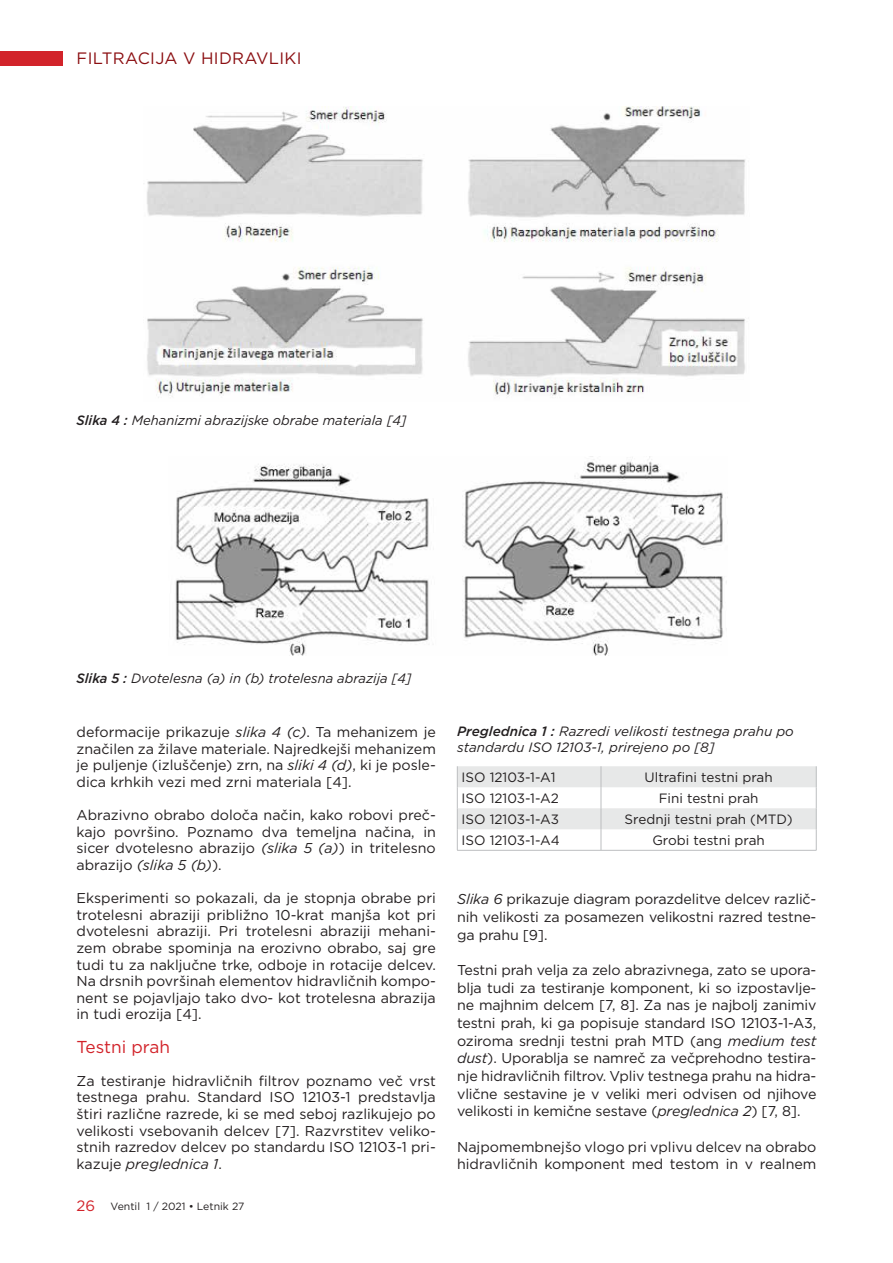
<style>
.page{position:relative;width:893px;height:1263px;background:#fff}
.page>*{position:absolute;margin:0;border:0;box-sizing:border-box;transform-origin:0 0}
.t1{font:17.25px "Gotham";color:#d2232a}
.t2{font:16.5px "Gotham";letter-spacing:.02em;color:#8b0e11}
.t3{font:14.25px/16.6px "Gotham";color:#231f20;text-align:justify}
.t4{font:italic 13.5px/16.2px "Gotham";color:#231f20}
.t5{font:13.5px "Gotham";color:#231f20}
.t6{font:10.5px "Gotham";color:#231f20}
.s1{font-weight:500}
.s2{font-style:italic}
.s3{font-size:15px;color:#d2232a}
</style>
<div class="page">
<div style="left:0;top:51px;width:62px;height:14px;background:#d2232a"></div>
<img style="left:147px;top:106px;width:598px;height:292px">
<img style="left:175px;top:456px;width:553px;height:199px">
<svg style="left:457px;top:766px;width:360px;height:84px"></svg>
<hr style="left:457px;top:850px;width:144px;height:1px;background:#bcbec0">
<hr style="left:601px;top:850px;width:215px;height:1px;background:#bcbec0">
<p class="t2" style="left:77px;top:48px;width:227px">FILTRACIJA V HIDRAVLIKI</p>
<p class="t4" style="left:77px;top:411px;width:332px"><span class="s1">Slika 4 :</span> Mehanizmi abrazijske obrabe materiala [4]</p>
<p class="t4" style="left:77px;top:670px;width:337px"><span class="s1">Slika 5 :</span> Dvotelesna (a) in (b) trotelesna abrazija [4]</p>
<p class="t3" style="left:77px;top:723px;width:361px">deformacije prikazuje <span class="s2">slika 4 (c)</span>. Ta mehanizem je značilen za žilave materiale. Najredkejši mehanizem je puljenje (izluščenje) zrn, na <span class="s2">sliki 4 (d)</span>, ki je posle&shy;dica krhkih vezi med zrni materiala [4].</p>
<p class="t3" style="left:77px;top:806px;width:361px">Abrazivno obrabo določa način, kako robovi preč&shy;kajo površino. Poznamo dva temeljna načina, in sicer dvotelesno abrazijo <span class="s2">(slika 5 (a)</span>) in tritelesno abrazijo <span class="s2">(slika 5 (b)</span>).</p>
<p class="t3" style="left:77px;top:889px;width:361px">Eksperimenti so pokazali, da je stopnja obrabe pri trotelesni abraziji približno 10-krat manjša kot pri dvotelesni abraziji. Pri trotelesni abraziji mehani&shy;zem obrabe spominja na erozivno obrabo, saj gre tudi tu za naključne trke, odboje in rotacije delcev.<br>Na drsnih površinah elementov hidravličnih kompo&shy;nent se pojavljajo tako dvo- kot trotelesna abrazija in tudi erozija [4].</p>
<p class="t1" style="left:77px;top:1035px;width:95px">Testni prah</p>
<p class="t3" style="left:77px;top:1072px;width:361px">Za testiranje hidravličnih filtrov poznamo več vrst testnega prahu. Standard ISO 12103-1 predstavlja štiri različne razrede, ki se med seboj razlikujejo po velikosti vsebovanih delcev [7]. Razvrstitev veliko&shy;stnih razredov delcev po standardu ISO 12103-1 pri&shy;kazuje <span class="s2">preglednica 1</span>.</p>
<p class="t6" style="left:77px;top:1199px;width:169px"><span class="s3">26</span> Ventil 1 / 2021 • Letnik 27</p>
<p class="t4" style="left:457px;top:722px;width:338px"><span class="s1">Preglednica 1 :</span> Razredi velikosti testnega prahu po standardu ISO 12103-1, prirejeno po [8]</p>
<p class="t5" style="left:462px;top:769px;width:96px">ISO 12103-1-A1</p>
<p class="t5" style="left:645px;top:769px;width:130px">Ultrafini testni prah</p>
<p class="t5" style="left:462px;top:790px;width:99px">ISO 12103-1-A2</p>
<p class="t5" style="left:659px;top:790px;width:101px">Fini testni prah</p>
<p class="t5" style="left:462px;top:811px;width:99px">ISO 12103-1-A3</p>
<p class="t5" style="left:625px;top:811px;width:170px">Srednji testni prah (MTD)</p>
<p class="t5" style="left:462px;top:832px;width:100px">ISO 12103-1-A4</p>
<p class="t5" style="left:652px;top:832px;width:114px">Grobi testni prah</p>
<p class="t3" style="left:457px;top:890px;width:361px;line-height:17.7px"><span class="s2">Slika 6</span> prikazuje diagram porazdelitve delcev različ&shy;nih velikosti za posamezen velikostni razred testne&shy;ga prahu [9].</p>
<p class="t3" style="left:457px;top:961px;width:361px;line-height:17.7px">Testni prah velja za zelo abrazivnega, zato se upora&shy;blja tudi za testiranje komponent, ki so izpostavlje&shy;ne majhnim delcem [7, 8]. Za nas je najbolj zanimiv testni prah, ki ga popisuje standard ISO 12103-1-A3, oziroma srednji testni prah MTD (ang <span class="s2">medium test dust</span>). Uporablja se namreč za večprehodno testira&shy;nje hidravličnih filtrov. Vpliv testnega prahu na hidra&shy;vlične sestavine je v veliki meri odvisen od njihove velikosti in kemične sestave (<span class="s2">preglednica 2</span>) [7, 8].</p>
<p class="t3" style="left:457px;top:1137px;width:361px;line-height:17.7px">Najpomembnejšo vlogo pri vplivu delcev na obrabo hidravličnih komponent med testom in v realnem</p>
</div>
